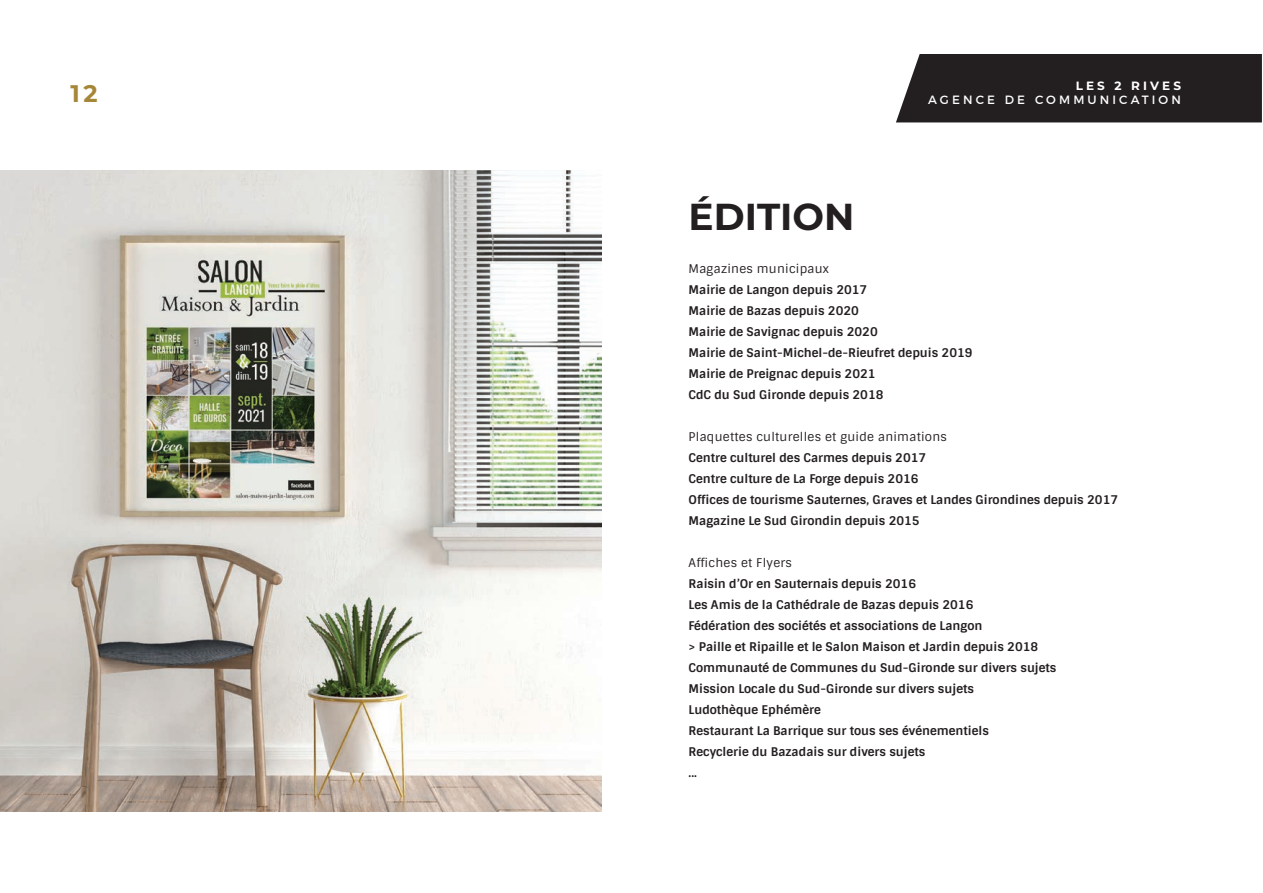
<style>
.page{position:relative;width:1263px;height:893px;background:#fff}
.page>*{position:absolute;margin:0;border:0;box-sizing:border-box;transform-origin:0 0}
.t1{font:700 37.5px "Montserrat";color:#231f20}
.t2{font:700 24px "Montserrat";color:#a68638}
.t3{font:700 12px/21px "Sintony";color:#231f20}
.t4{font:12px "Sintony";letter-spacing:.02em;color:#231f20}
.t5{font:12px "Montserrat";letter-spacing:.26em;color:#fff}
.t6{font:700 12px "Montserrat";letter-spacing:.26em;color:#fff}
</style>
<div class="page">
<div style="left:896px;top:54px;width:366px;height:68px;background:#231f20"></div>
<img style="left:0;top:170px;width:602px;height:642px">
<h2 class="t2" style="left:71px;top:76px;width:29px">12</h2>
<p class="t6" style="left:1076px;top:77px;width:107px">LES 2 RIVES</p>
<p class="t5" style="left:928px;top:90px;width:254px">AGENCE DE COMMUNICATION</p>
<h1 class="t1" style="left:688px;top:189px;width:167px">ÉDITION</h1>
<p class="t4" style="left:688px;top:261px;width:142px">Magazines municipaux</p>
<p class="t3" style="left:688px;top:279px;width:286px">Mairie de Langon depuis 2017<br>Mairie de Bazas depuis 2020<br>Mairie de Savignac depuis 2020<br>Mairie de Saint-Michel-de-Rieufret depuis 2019<br>Mairie de Preignac depuis 2021<br>CdC du Sud Gironde depuis 2018</p>
<p class="t4" style="left:688px;top:429px;width:260px">Plaquettes culturelles et guide animations</p>
<p class="t3" style="left:688px;top:447px;width:431px">Centre culturel des Carmes depuis 2017<br>Centre culture de La Forge depuis 2016<br>Offices de tourisme Sauternes, Graves et Landes Girondines depuis 2017<br>Magazine Le Sud Girondin depuis 2015</p>
<p class="t4" style="left:688px;top:555px;width:105px">Affiches et Flyers</p>
<p class="t3" style="left:688px;top:573px;width:369px">Raisin d’Or en Sauternais depuis 2016<br>Les Amis de la Cathédrale de Bazas depuis 2016<br>Fédération des sociétés et associations de Langon<br>&gt; Paille et Ripaille et le Salon Maison et Jardin depuis 2018<br>Communauté de Communes du Sud-Gironde sur divers sujets Mission Locale du Sud-Gironde sur divers sujets<br>Ludothèque Ephémère<br>Restaurant La Barrique sur tous ses événementiels<br>Recyclerie du Bazadais sur divers sujets<br>...</p>
</div>
